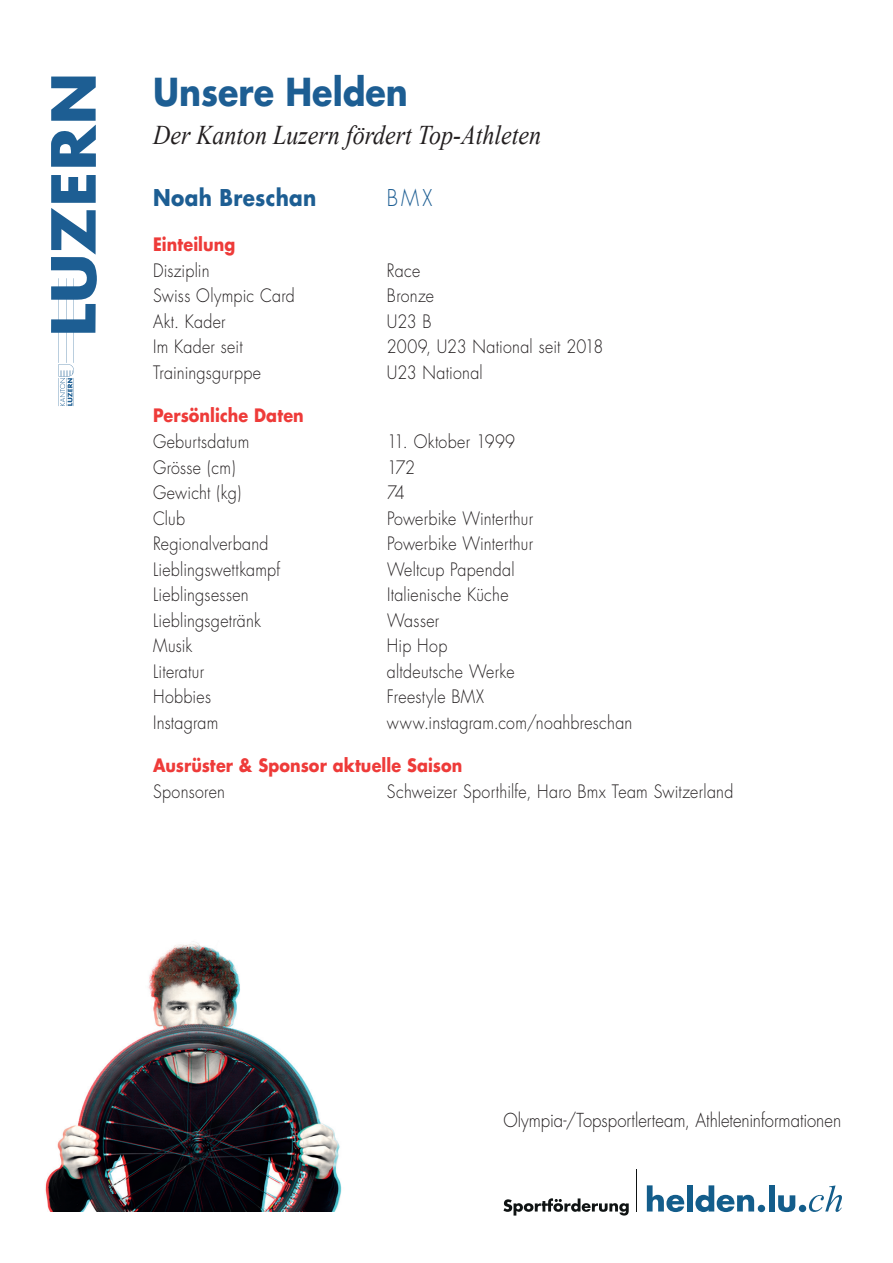
<style>
.page{position:relative;width:893px;height:1263px;background:#fff}
.page>*{position:absolute;margin:0;border:0;box-sizing:border-box;transform-origin:0 0}
.t1{font:700 37.5px "Futura";color:#1d5e93;scale:.89 1}
.t2{font:italic 27px "Times New Roman";color:#231f20;scale:.89 1}
.t3{font:700 22.5px "Futura";letter-spacing:.015em;color:#1d5e93;scale:.89 1}
.t4{font:300 22.5px "Futura";color:#1d5e93;scale:.89 1}
.t5{font:300 18.75px "Futura";color:#231f20;scale:.89 1}
.t6{font:300 18px "Futura";letter-spacing:.015em;color:#231f20;scale:.89 1}
.t7{font:700 18px "Futura";letter-spacing:.005em;color:#ee3b39;scale:.89 1}
</style>
<div class="page">
<svg style="left:503px;top:1198px;width:126px;height:17px"></svg>
<hr style="left:636px;top:1169px;width:1px;height:42px;background:#0f1313">
<svg style="left:647px;top:1185px;width:37px;height:27px"></svg>
<div style="left:687px;top:1185px;width:6px;height:26px;background:#135d8b"></div>
<svg style="left:695px;top:1185px;width:59px;height:27px"></svg>
<div style="left:758px;top:1205px;width:7px;height:7px;background:#135d8b;border-radius:50%"></div>
<div style="left:769px;top:1185px;width:5px;height:26px;background:#135d8b"></div>
<svg style="left:778px;top:1195px;width:17px;height:17px"></svg>
<div style="left:799px;top:1205px;width:7px;height:7px;background:#135d8b;border-radius:50%"></div>
<svg style="left:809px;top:1185px;width:33px;height:27px"></svg>
<img style="left:45px;top:943px;width:297px;height:269px">
<svg style="left:51px;top:175px;width:46px;height:231px"></svg>
<svg style="left:51px;top:77px;width:45px;height:90px"></svg>
<h1 class="t1" style="left:153px;top:67px;width:288px">Unsere Helden</h1>
<h2 class="t2" style="left:153px;top:116px;width:438px">Der Kanton Luzern fördert Top-Athleten</h2>
<p class="t3" style="left:153px;top:183px;width:185px">Noah Breschan</p>
<p class="t4" style="left:387px;top:184px;width:53px">BMX</p>
<p class="t7" style="left:153px;top:233px;width:94px">Einteilung</p>
<p class="t6" style="left:153px;top:259px;width:65px">Disziplin</p>
<p class="t6" style="left:387px;top:259px;width:39px">Race</p>
<p class="t6" style="left:153px;top:285px;width:161px">Swiss Olympic Card</p>
<p class="t6" style="left:387px;top:285px;width:54px">Bronze</p>
<p class="t6" style="left:153px;top:310px;width:83px">Akt. Kader</p>
<p class="t6" style="left:387px;top:310px;width:52px">U23 B</p>
<p class="t6" style="left:153px;top:336px;width:102px">Im Kader seit</p>
<p class="t6" style="left:387px;top:336px;width:245px">2009, U23 National seit 2018</p>
<p class="t6" style="left:153px;top:361px;width:123px">Trainingsgurppe</p>
<p class="t6" style="left:387px;top:361px;width:109px">U23 National</p>
<p class="t7" style="left:153px;top:404px;width:171px">Persönliche Daten</p>
<p class="t6" style="left:153px;top:430px;width:110px">Geburtsdatum</p>
<p class="t6" style="left:387px;top:430px;width:146px">11. Oktober 1999</p>
<p class="t6" style="left:153px;top:456px;width:94px">Grösse (cm)</p>
<p class="t6" style="left:387px;top:456px;width:33px">172</p>
<p class="t6" style="left:153px;top:481px;width:101px">Gewicht (kg)</p>
<p class="t6" style="left:387px;top:481px;width:22px">74</p>
<p class="t6" style="left:153px;top:507px;width:37px">Club</p>
<p class="t6" style="left:387px;top:507px;width:166px">Powerbike Winterthur</p>
<p class="t6" style="left:153px;top:532px;width:131px">Regionalverband</p>
<p class="t6" style="left:387px;top:532px;width:166px">Powerbike Winterthur</p>
<p class="t6" style="left:153px;top:558px;width:144px">Lieblingswettkampf</p>
<p class="t6" style="left:387px;top:558px;width:145px">Weltcup Papendal</p>
<p class="t6" style="left:153px;top:584px;width:109px">Lieblingsessen</p>
<p class="t6" style="left:387px;top:584px;width:138px">Italienische Küche</p>
<p class="t6" style="left:153px;top:609px;width:123px">Lieblingsgetränk</p>
<p class="t6" style="left:387px;top:609px;width:60px">Wasser</p>
<p class="t6" style="left:153px;top:635px;width:46px">Musik</p>
<p class="t6" style="left:387px;top:635px;width:69px">Hip Hop</p>
<p class="t6" style="left:153px;top:660px;width:59px">Literatur</p>
<p class="t6" style="left:387px;top:660px;width:145px">altdeutsche Werke</p>
<p class="t6" style="left:153px;top:686px;width:67px">Hobbies</p>
<p class="t6" style="left:387px;top:686px;width:111px">Freestyle BMX</p>
<p class="t6" style="left:153px;top:711px;width:75px">Instagram</p>
<p class="t6" style="left:387px;top:711px;width:277px">www.instagram.com/noahbreschan</p>
<p class="t7" style="left:153px;top:753px;width:349px">Ausrüster &amp; Sponsor aktuelle Saison</p>
<p class="t6" style="left:153px;top:780px;width:82px">Sponsoren</p>
<p class="t6" style="left:387px;top:780px;width:391px">Schweizer Sporthilfe, Haro Bmx Team Switzerland</p>
<p class="t5" style="left:503px;top:1109px;width:381px">Olympia-/Topsportlerteam, Athleteninformationen</p>
</div>
